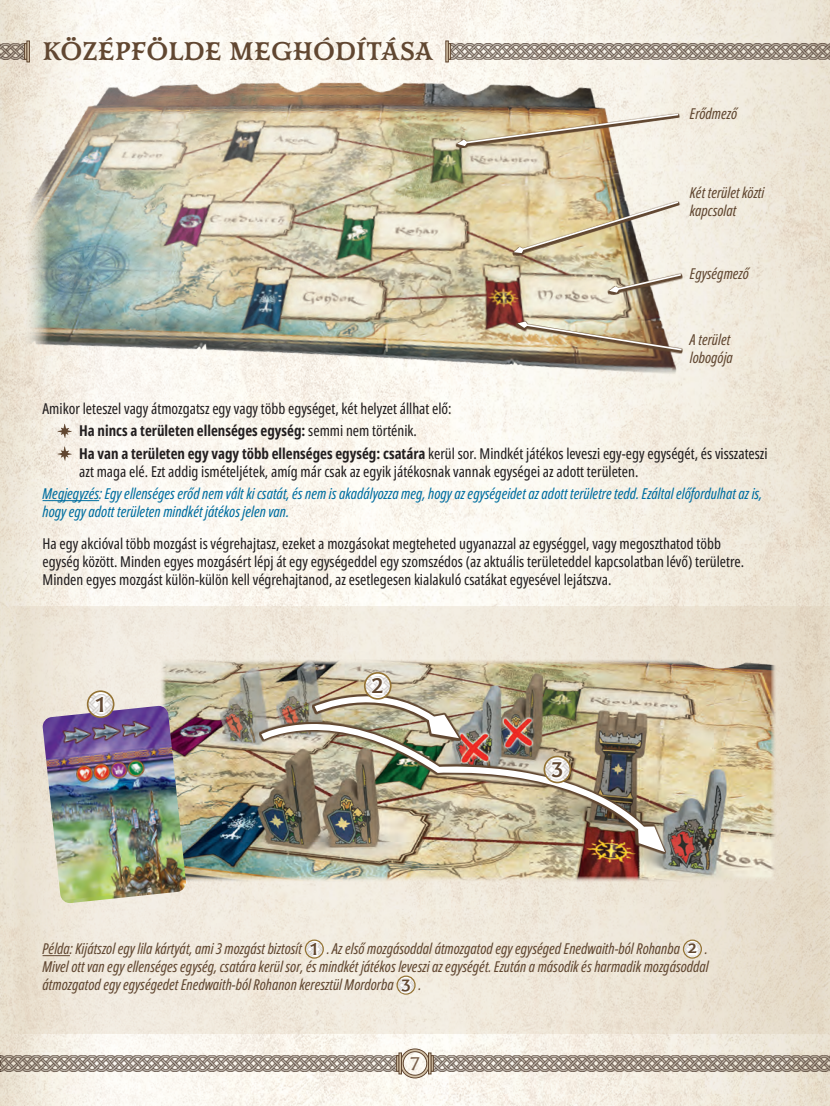
<style>
.page{position:relative;width:830px;height:1106px;background:#fff}
.page>*{position:absolute;margin:0;border:0;box-sizing:border-box;transform-origin:0 0}
.t1{font:700 25.5px "Mr Darcy";color:#614731}
.t2{font:600 22.5px "Harri Text";color:#614731}
.t3{font:19.5px "Harri Text";color:#785e49}
.t4{font:extra-condensed 15px/22.6px "Noto Sans";color:#231f20}
.t5{font:italic extra-condensed 15px/18px "Noto Sans";color:#614731}
.t6{font:italic extra-condensed 15px/18px "Noto Sans";color:#006ea0}
.s1{font-weight:700}
.s2{font-family:"Harri Text";font-weight:600;font-style:normal;font-stretch:normal;font-size:18px}
</style>
<div class="page">
<img style="left:319px;top:0;width:106px;height:1106px">
<div style="left:425px;top:0;width:404px;height:1106px;background:linear-gradient(to right,#fefcf6,#ebe3d3)"></div>
<div style="left:22px;top:0;width:297px;height:1106px;background:#fbf8f1"></div>
<div style="left:0;top:0;width:111px;height:1106px;background:linear-gradient(to right,#e9e0cf,#fdfaf6)"></div>
<svg style="left:399px;top:1048px;width:31px;height:30px"></svg>
<img style="left:0;top:1055px;width:396px;height:16px">
<div style="left:396px;top:1055px;width:3px;height:16px;background:#d4c2a7;border:1px solid #614731"></div>
<div style="left:398px;top:1052px;width:3px;height:22px;background:#d4c2a7;border:1px solid #614731"></div>
<img style="left:433px;top:1055px;width:396px;height:16px">
<div style="left:430px;top:1055px;width:3px;height:16px;background:#d4c2a7;border:1px solid #614731"></div>
<div style="left:428px;top:1052px;width:3px;height:22px;background:#d4c2a7;border:1px solid #614731"></div>
<svg style="left:0;top:606px;width:829px;height:427px;background:#ede5d6"></svg>
<img style="left:161px;top:659px;width:615px;height:223px">
<img style="left:42px;top:706px;width:144px;height:197px">
<svg style="left:314px;top:678px;width:145px;height:42px;background:#c2b79d"></svg>
<img style="left:259px;top:720px;width:408px;height:136px">
<img style="left:261px;top:723px;width:403px;height:129px">
<svg style="left:364px;top:673px;width:26px;height:26px"></svg>
<img style="left:364px;top:676px;width:26px;height:21px">
<div style="left:364px;top:672px;width:27px;height:27px;border:2px solid #957435;border-radius:50%"></div>
<svg style="left:370px;top:676px;width:15px;height:19px"></svg>
<svg style="left:544px;top:756px;width:26px;height:26px"></svg>
<img style="left:544px;top:760px;width:26px;height:20px">
<div style="left:543px;top:755px;width:28px;height:28px;border:2px solid #957435;border-radius:50%"></div>
<svg style="left:549px;top:760px;width:15px;height:19px"></svg>
<svg style="left:88px;top:691px;width:26px;height:26px"></svg>
<img style="left:88px;top:694px;width:26px;height:21px">
<div style="left:87px;top:690px;width:27px;height:28px;border:2px solid #957435;border-radius:50%"></div>
<svg style="left:94px;top:694px;width:12px;height:20px"></svg>
<img style="left:22px;top:70px;width:664px;height:305px">
<svg style="left:454px;top:108px;width:226px;height:41px;background:#d0be9f"></svg>
<svg style="left:510px;top:195px;width:170px;height:62px;background:#d3c6a6"></svg>
<svg style="left:606px;top:271px;width:77px;height:25px;background:#bcb2a0"></svg>
<img style="left:515px;top:318px;width:168px;height:38px">
<hr style="left:0;top:442px;width:1px;height:166px;background:#d4c2a7">
<hr style="left:43px;top:500px;width:56px;height:1px;background:#006ea0">
<svg style="left:57px;top:424px;width:15px;height:14px"></svg>
<svg style="left:57px;top:446px;width:15px;height:15px"></svg>
<img style="left:0;top:43px;width:24px;height:17px">
<div style="left:24px;top:43px;width:3px;height:17px;background:#d4c2a7;border:1px solid #614731"></div>
<svg style="left:26px;top:41px;width:4px;height:21px"></svg>
<img style="left:451px;top:43px;width:378px;height:17px">
<svg style="left:448px;top:43px;width:3px;height:17px"></svg>
<div style="left:445px;top:41px;width:3px;height:21px;background:#d4c2a7;border:1px solid #614731"></div>
<svg style="left:43px;top:955px;width:27px;height:1px"></svg>
<div style="left:305px;top:940px;width:18px;height:18px;background:#9b7d42;border-radius:50%"></div>
<img style="left:305px;top:942px;width:18px;height:14px">
<div style="left:304px;top:939px;width:20px;height:19px;border:1px solid #957435;border-radius:50%"></div>
<svg style="left:308px;top:941px;width:10px;height:16px"></svg>
<img style="left:683px;top:942px;width:18px;height:14px">
<div style="left:682px;top:939px;width:19px;height:19px;border:1px solid #957435;border-radius:50%"></div>
<svg style="left:686px;top:941px;width:12px;height:14px"></svg>
<img style="left:397px;top:978px;width:18px;height:14px">
<div style="left:396px;top:975px;width:19px;height:19px;border:1px solid #957435;border-radius:50%"></div>
<svg style="left:399px;top:978px;width:13px;height:16px"></svg>
<h1 class="t1" style="left:43px;top:36px;width:392px">KÖZÉPFÖLDE MEGHÓDÍTÁSA</h1>
<p class="t5" style="left:689px;top:104px;width:49px">Erődmező</p>
<p class="t5" style="left:689px;top:183px;width:76px">Két terület közti kapcsolat</p>
<p class="t5" style="left:689px;top:265px;width:61px">Egységmező</p>
<p class="t5" style="left:689px;top:330px;width:45px">A terület lobogója</p>
<p class="t4" style="left:79px;top:397px;width:689px;text-indent:-37px">Amikor leteszel vagy átmozgatsz egy vagy több egységet, két helyzet állhat elő:<br><span class="s1">Ha nincs a területen ellenséges egység:</span> semmi nem történik.<br><span class="s1">Ha van a területen egy vagy több ellenséges egység: csatára</span> kerül sor. Mindkét játékos leveszi egy-egy egységét, és visszateszi</p>
<p class="t4" style="left:79px;top:460px;width:560px">azt maga elé. Ezt addig ismételjétek, amíg már csak az egyik játékosnak vannak egységei az adott területen.</p>
<p class="t6" style="left:43px;top:485px;width:721px">Megjegyzés: Egy ellenséges erőd nem vált ki csatát, és nem is akadályozza meg, hogy az egységeidet az adott területre tedd. Ezáltal előfordulhat az is, hogy egy adott területen mindkét játékos jelen van.</p>
<p class="t4" style="left:43px;top:535px;width:702px;line-height:18px">Ha egy akcióval több mozgást is végrehajtasz, ezeket a mozgásokat megteheted ugyanazzal az egységgel, vagy megoszthatod több egység között. Minden egyes mozgásért lépj át egy egységeddel egy szomszédos (az aktuális területeddel kapcsolatban lévő) területre.<br>Minden egyes mozgást külön-külön kell végrehajtanod, az esetlegesen kialakuló csatákat egyesével lejátszva.</p>
<h2 class="t2" style="left:96px;top:689px;width:12px">1</h2>
<h2 class="t2" style="left:371px;top:670px;width:15px">2</h2>
<h2 class="t2" style="left:550px;top:754px;width:15px">3</h2>
<p class="t5" style="left:43px;top:940px;width:667px;text-align:justify">Példa: Kijátszol egy lila kártyát, ami 3 mozgást biztosít <span class="s2">1</span> . Az első mozgásoddal átmozgatod egy egységed Enedwaith-ból Rohanba <span class="s2">2</span> .<br>Mivel ott van egy ellenséges egység, csatára kerül sor, és mindkét játékos leveszi az egységét. Ezután a második és harmadik mozgásoddal átmozgatod egy egységedet Enedwaith-ból Rohanon keresztül Mordorba <span class="s2">3</span> .</p>
<h3 class="t3" style="left:410px;top:1050px;width:11px">7</h3>
</div>
